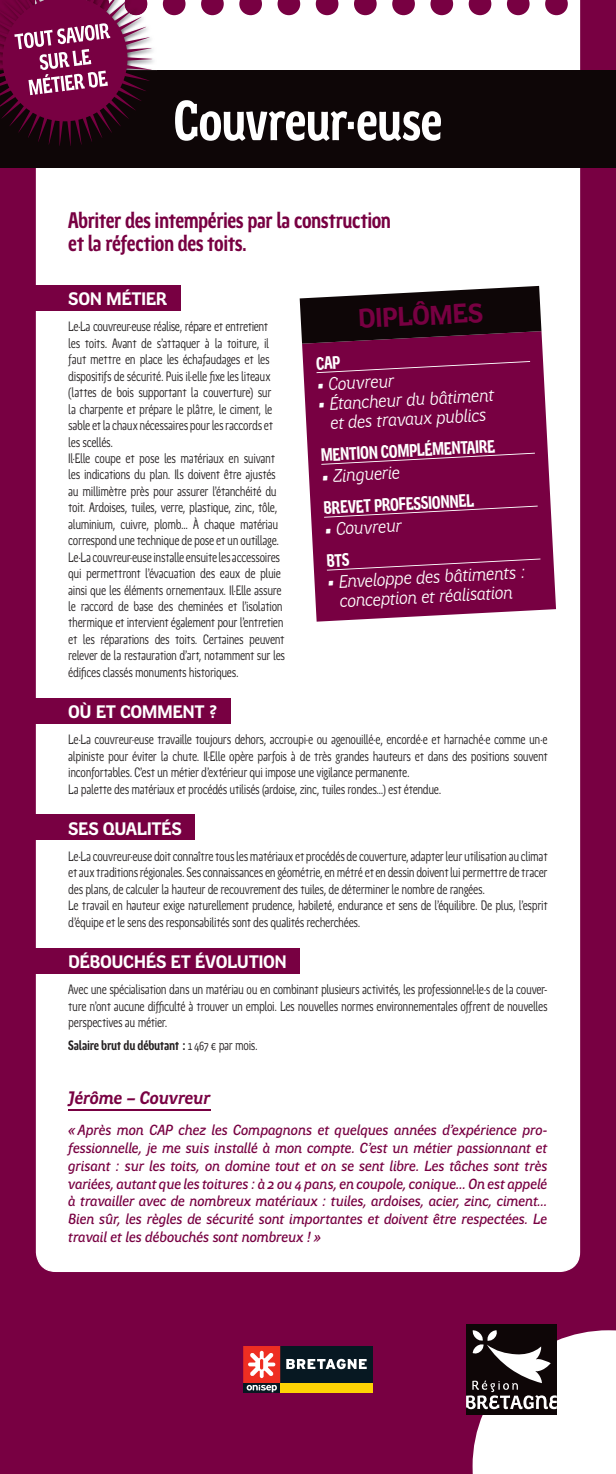
<style>
.page{position:relative;width:616px;height:1474px;background:#fff}
.page>*{position:absolute;margin:0;border:0;box-sizing:border-box;transform-origin:0 0}
.t1{font:700 57.05px "Region Bretagne Cond";letter-spacing:-.02em;color:#fff}
.t2{font:700 27.47px "Region Bretagne";color:#780042}
.t3{font:700 22.75px/22.8px "Region Bretagne Cond";letter-spacing:-.02em;color:#780042}
.t4{font:italic 18.2px/19.4px "Region Bretagne";color:#fff;text-align:center}
.t5{font:700 18.2px "Region Bretagne";letter-spacing:-.025em;color:#fff}
.t6{font:700 18.2px/31.7px "Region Bretagne Cond";color:#fff}
.t7{font:italic 700 18.2px "Region Bretagne";letter-spacing:-.02em;color:#780042}
.t8{font:14.88px/17.8px "Region Bretagne Med Ita";letter-spacing:-.02em;color:#780042;text-align:justify}
.t9{font:13.65px/16.4px "Region Bretagne Cond";letter-spacing:-.025em;color:#231f20}
.t10{font:700 13.65px "Region Bretagne Cond";letter-spacing:-.02em;color:#231f20}
.s1{font-weight:400}
.s2{font-family:"Region Bretagne";font-weight:400;font-style:italic}
.s3{font-family:"Region Bretagne Cond";font-weight:700;font-style:normal}
</style>
<div class="page">
<div style="left:0;top:0;width:615px;height:1473px;background:#780042"></div>
<div style="left:36px;top:0;width:543px;height:1271px;background:#fff"></div>
<svg style="left:163px;top:0;width:22px;height:15px"></svg>
<svg style="left:201px;top:0;width:22px;height:15px"></svg>
<svg style="left:239px;top:0;width:23px;height:15px"></svg>
<svg style="left:277px;top:0;width:23px;height:15px"></svg>
<svg style="left:315px;top:0;width:23px;height:15px"></svg>
<svg style="left:353px;top:0;width:23px;height:15px"></svg>
<svg style="left:392px;top:0;width:22px;height:15px"></svg>
<svg style="left:430px;top:0;width:22px;height:15px"></svg>
<svg style="left:468px;top:0;width:23px;height:15px"></svg>
<svg style="left:506px;top:0;width:23px;height:15px"></svg>
<svg style="left:544px;top:0;width:23px;height:15px"></svg>
<div style="left:0;top:70px;width:615px;height:97px;background:#0e0607"></div>
<img style="left:154px;top:0;width:2px;height:71px">
<svg style="left:0;top:0;width:154px;height:146px"></svg>
<div style="left:0;top:285px;width:180px;height:25px;background:#780042"></div>
<div style="left:0;top:698px;width:230px;height:25px;background:#780042"></div>
<div style="left:0;top:814px;width:195px;height:26px;background:#780042"></div>
<div style="left:0;top:948px;width:299px;height:25px;background:#780042"></div>
<hr style="left:68px;top:1108px;width:142px;height:2px;background:#780042">
<svg style="left:302px;top:331px;width:253px;height:290px"></svg>
<svg style="left:321px;top:453px;width:213px;height:12px"></svg>
<svg style="left:324px;top:505px;width:213px;height:12px"></svg>
<svg style="left:326px;top:558px;width:214px;height:12px"></svg>
<svg style="left:299px;top:286px;width:242px;height:58px;background:#35222a"></svg>
<div style="left:243px;top:1382px;width:37px;height:10px;background:#071822"></div>
<div style="left:280px;top:1345px;width:92px;height:37px;background:#071822"></div>
<div style="left:280px;top:1382px;width:92px;height:10px;background:#fed304"></div>
<div style="left:243px;top:1345px;width:37px;height:37px;background:#ee2e22"></div>
<svg style="left:248px;top:1350px;width:27px;height:27px"></svg>
<svg style="left:246px;top:1384px;width:31px;height:8px"></svg>
<svg style="left:286px;top:1358px;width:80px;height:11px"></svg>
<div style="left:465px;top:1323px;width:91px;height:91px;background:#0e0607"></div>
<svg style="left:465px;top:1329px;width:150px;height:144px"></svg>
<svg style="left:316px;top:355px;width:213px;height:18px"></svg>
<p class="t1" style="left:173px;top:89px;width:270px">Couvreur·euse</p>
<p class="t3" style="left:68px;top:209px;width:324px">Abriter des intempéries par la construction et la réfection des toits.</p>
<p class="t5" style="left:68px;top:289px;width:100px">SON MÉTIER</p>
<p class="t9" style="left:68px;top:319px;width:218px">Le·La couvreur·euse réalise, répare et entretient<br>les toits. Avant de s’attaquer à la toiture, il faut mettre en place les échafaudages et les dispositifs de sécurité. Puis il·elle fixe les liteaux (lattes de bois supportant la couverture) sur<br>la charpente et prépare le plâtre, le ciment, le sable et la chaux nécessaires pour les raccords et les scellés.<br>Il·Elle coupe et pose les matériaux en suivant les indications du plan. Ils doivent être ajustés au millimètre près pour assurer l’étanchéité du toit. Ardoises, tuiles, verre, plastique, zinc, tôle, aluminium, cuivre, plomb… À chaque matériau correspond une technique de pose et un outillage.<br>Le·La couvreur·euse installe ensuite les accessoires qui permettront l’évacuation des eaux de pluie ainsi que les éléments ornementaux. Il·Elle assure le raccord de base des cheminées et l’isolation thermique et intervient également pour l’entretien et les réparations des toits. Certaines peuvent relever de la restauration d’art, notamment sur les édifices classés monuments historiques.</p>
<p class="t5" style="left:68px;top:702px;width:151px">OÙ ET COMMENT ?</p>
<p class="t9" style="left:68px;top:731px;width:480px">Le·La couvreur·euse travaille toujours dehors, accroupi·e ou agenouillé·e, encordé·e et harnaché·e comme un·e alpiniste pour éviter la chute. Il·Elle opère parfois à de très grandes hauteurs et dans des positions souvent inconfortables. C’est un métier d’extérieur qui impose une vigilance permanente.<br>La palette des matériaux et procédés utilisés (ardoise, zinc, tuiles rondes…) est étendue.</p>
<p class="t5" style="left:68px;top:818px;width:115px">SES QUALITÉS</p>
<p class="t9" style="left:68px;top:848px;width:480px">Le·La couvreur·euse doit connaître tous les matériaux et procédés de couverture, adapter leur utilisation au climat et aux traditions régionales. Ses connaissances en géométrie, en métré et en dessin doivent lui permettre de tracer des plans, de calculer la hauteur de recouvrement des tuiles, de déterminer le nombre de rangées.<br>Le travail en hauteur exige naturellement prudence, habileté, endurance et sens de l’équilibre. De plus, l’esprit d’équipe et le sens des responsabilités sont des qualités recherchées.</p>
<p class="t5" style="left:68px;top:952px;width:220px">DÉBOUCHÉS ET ÉVOLUTION</p>
<p class="t9" style="left:68px;top:981px;width:480px;text-align:justify">Avec une spécialisation dans un matériau ou en combinant plusieurs activités, les professionnel·le·s de la couver&shy;ture n’ont aucune difficulté à trouver un emploi. Les nouvelles normes environnementales offrent de nouvelles perspectives au métier.</p>
<p class="t10" style="left:68px;top:1037px;width:191px">Salaire brut du débutant : <span class="s1">1 467 € par mois.</span></p>
<p class="t7" style="left:68px;top:1088px;width:143px">Jérôme – Couvreur</p>
<p class="t8" style="left:68px;top:1121px;width:480px">« Après mon CAP chez les Compagnons et quelques années d’expérience pro&shy;fessionnelle, je me suis installé à mon compte. C’est un métier passionnant et grisant : sur les toits, on domine tout et on se sent libre. Les tâches sont très variées, autant que les toitures : à 2 ou 4 pans, en coupole, conique… On est appelé à travailler avec de nombreux matériaux : tuiles, ardoises, acier, zinc, ciment… Bien sûr, les règles de sécurité sont importantes et doivent être respectées. Le travail et les débouchés sont nombreux ! »</p>
<p class="t2" style="left:357px;top:304px;width:127px;rotate:-3deg">DIPLÔMES</p>
<p class="t4" style="left:316px;top:375px;width:79px;rotate:-3deg">• Couvreur</p>
<p class="t4" style="left:317px;top:395px;width:177px;rotate:-3deg">• Étancheur du bâtiment et des travaux publics</p>
<p class="t6" style="left:320px;top:440px;width:176px;rotate:-3deg">MENTION COMPLÉMENTAIRE</p>
<p class="t6" style="left:321px;top:461px;width:152px;rotate:-3deg"><span class="s2">• Zinguerie<br></span>BREVET PROFESSIONNEL</p>
<p class="t4" style="left:324px;top:514px;width:79px;line-height:31.7px;text-align:left;rotate:-3deg">• Couvreur<br><span class="s3">BTS</span></p>
<p class="t4" style="left:327px;top:573px;width:200px;rotate:-3deg">• Enveloppe des bâtiments : conception et réalisation</p>
</div>
